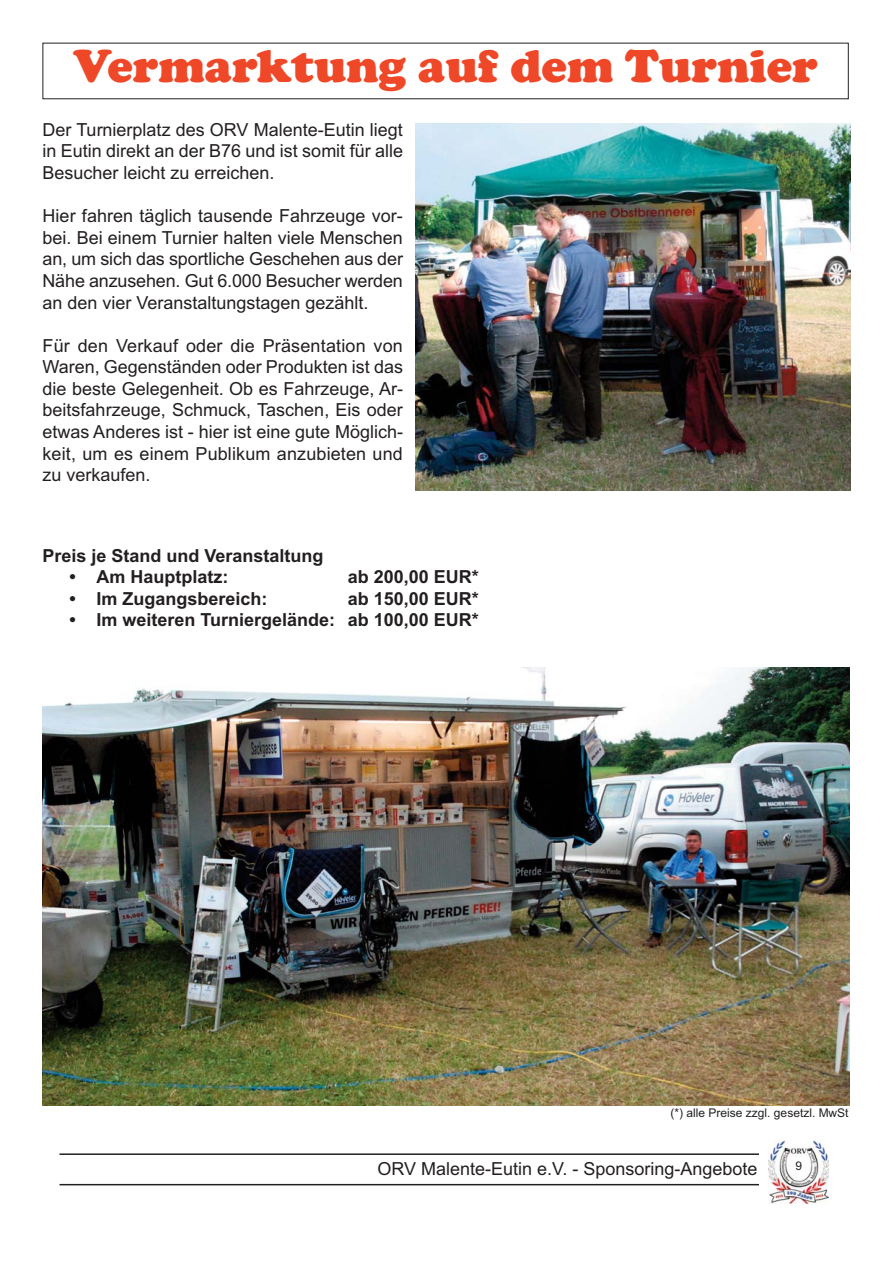
<style>
.page{position:relative;width:893px;height:1263px;background:#fff}
.page>*{position:absolute;margin:0;border:0;box-sizing:border-box;transform-origin:0 0}
.t1{font:900 48px "Cooper";color:#ef4828}
.t2{font:18px/21.6px "Arial";color:#231f20;text-align:justify}
.t3{font:700 18px "Arial";color:#231f20}
.t4{font:12px "Arial";color:#231f20}
</style>
<div class="page">
<img style="left:769px;top:1140px;width:60px;height:63px">
<hr style="left:60px;top:1153px;width:699px;height:2px;background:#231f20">
<hr style="left:60px;top:1184px;width:699px;height:1px;background:#231f20">
<img style="left:415px;top:123px;width:435px;height:367px">
<img style="left:43px;top:668px;width:806px;height:438px">
<h1 class="t1" style="left:73px;top:47px;width:746px">Vermarktung auf dem Turnier</h1>
<p class="t2" style="left:43px;top:120px;width:362px">Der Turnierplatz des ORV Malente-Eutin liegt in Eutin direkt an der B76 und ist somit für alle Besucher leicht zu erreichen.</p>
<p class="t2" style="left:43px;top:207px;width:362px">Hier fahren täglich tausende Fahrzeuge vor&shy;bei. Bei einem Turnier halten viele Menschen an, um sich das sportliche Geschehen aus der Nähe anzusehen. Gut 6.000 Besucher werden an den vier Veranstaltungstagen gezählt.</p>
<p class="t2" style="left:43px;top:336px;width:362px">Für den Verkauf oder die Präsentation von Waren, Gegenständen oder Produkten ist das die beste Gelegenheit. Ob es Fahrzeuge, Ar&shy;beitsfahrzeuge, Schmuck, Taschen, Eis oder etwas Anderes ist - hier ist eine gute Möglich&shy;keit, um es einem Publikum anzubieten und zu verkaufen.</p>
<p class="t3" style="left:43px;top:549px;width:282px">Preis je Stand und Veranstaltung</p>
<p class="t3" style="left:69px;top:570px;width:160px">• Am Hauptplatz:</p>
<p class="t3" style="left:348px;top:570px;width:133px">ab 200,00 EUR*</p>
<p class="t3" style="left:69px;top:592px;width:199px">• Im Zugangsbereich:</p>
<p class="t3" style="left:348px;top:592px;width:133px">ab 150,00 EUR*</p>
<p class="t3" style="left:69px;top:613px;width:411px">• Im weiteren Turniergelände: ab 100,00 EUR*</p>
<p class="t4" style="left:671px;top:1108px;width:179px">(*) alle Preise zzgl. gesetzl. MwSt</p>
<p class="t2" style="left:377px;top:1160px;width:382px">ORV Malente-Eutin e.V. - Sponsoring-Angebote</p>
<p class="t4" style="left:795px;top:1162px;width:8px">9</p>
</div>
